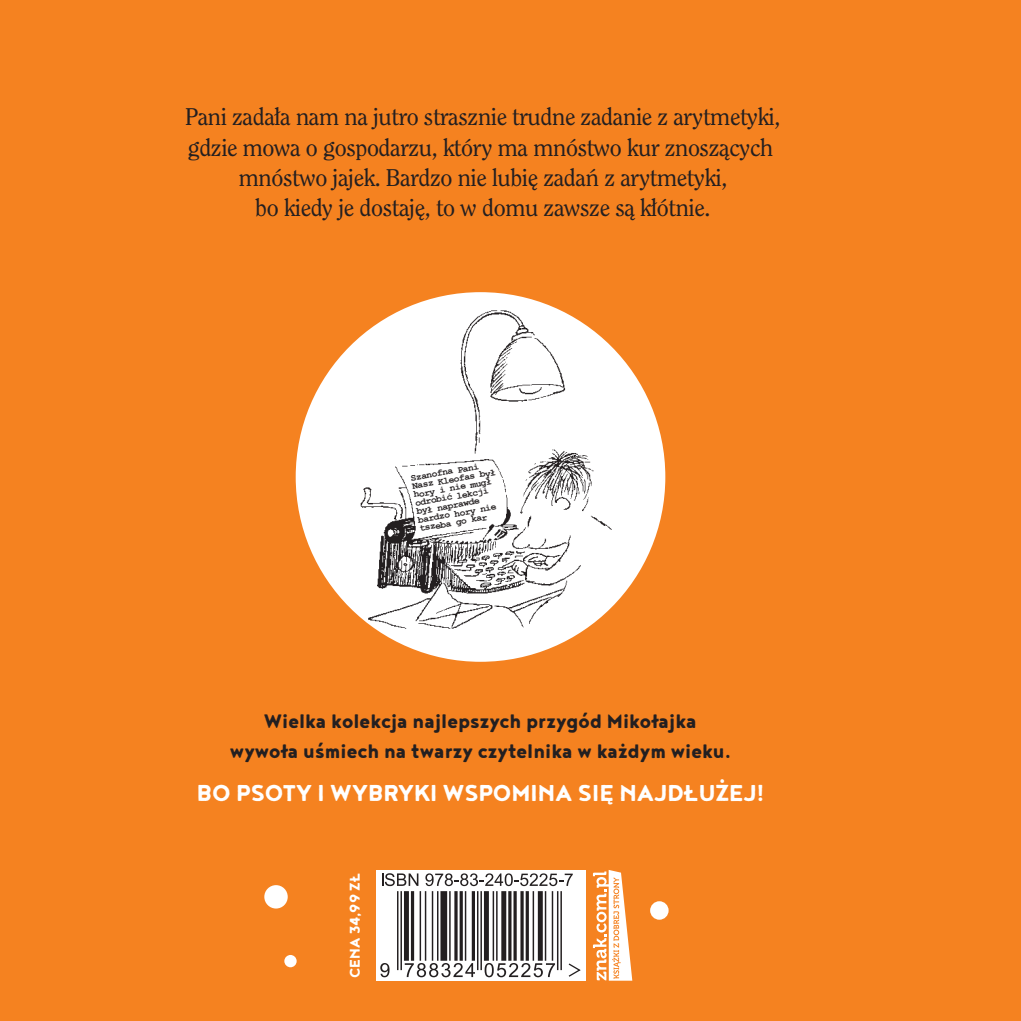
<style>
.page{position:relative;width:1021px;height:1021px;background:#fff}
.page>*{position:absolute;margin:0;border:0;box-sizing:border-box;transform-origin:0 0}
.t1{font:28.35px "Noyh A Cafe";color:#fff}
.t2{font:23.85px/30.4px "Clearface PL";letter-spacing:-.015em;color:#231f20;text-align:center}
.t3{font:23.85px/30.4px "Noyh A Cafe";color:#231f20;text-align:center}
.t4{font:17.32px "Noyh A Cafe";color:#fff}
.t5{font:700 9.67px/8.5px "Courier New";color:#231f20}
</style>
<div class="page">
<div style="left:0;top:0;width:1020px;height:1020px;background:#f58220"></div>
<div style="left:296px;top:292px;width:369px;height:369px;background:#fff;border-radius:50%"></div>
<div style="left:650px;top:901px;width:18px;height:18px;background:#fff;border-radius:50%"></div>
<div style="left:284px;top:954px;width:13px;height:13px;background:#fff;border-radius:50%"></div>
<div style="left:264px;top:885px;width:24px;height:23px;background:#fff;border-radius:50%"></div>
<svg style="left:593px;top:870px;width:39px;height:110px"></svg>
<svg style="left:376px;top:931px;width:209px;height:49px;background:#f1f1f1"></svg>
<hr style="left:400px;top:907px;width:2px;height:63px;background:#231f20">
<hr style="left:397px;top:907px;width:1px;height:63px;background:#231f20">
<div style="left:404px;top:907px;width:5px;height:53px;background:#231f20"></div>
<hr style="left:411px;top:907px;width:3px;height:53px;background:#231f20">
<hr style="left:437px;top:907px;width:1px;height:53px;background:#231f20">
<hr style="left:432px;top:907px;width:1px;height:53px;background:#231f20">
<hr style="left:425px;top:907px;width:1px;height:53px;background:#231f20">
<hr style="left:419px;top:907px;width:2px;height:53px;background:#231f20">
<div style="left:440px;top:907px;width:7px;height:53px;background:#231f20"></div>
<hr style="left:449px;top:907px;width:1px;height:53px;background:#231f20">
<svg style="left:459px;top:931px;width:4px;height:29px"></svg>
<hr style="left:454px;top:907px;width:3px;height:53px;background:#231f20">
<hr style="left:465px;top:907px;width:1px;height:53px;background:#231f20">
<hr style="left:472px;top:907px;width:3px;height:53px;background:#231f20">
<hr style="left:480px;top:907px;width:2px;height:63px;background:#231f20">
<hr style="left:477px;top:907px;width:1px;height:63px;background:#231f20">
<div style="left:484px;top:907px;width:5px;height:53px;background:#231f20"></div>
<hr style="left:496px;top:907px;width:1px;height:53px;background:#231f20">
<hr style="left:492px;top:907px;width:2px;height:53px;background:#231f20">
<div style="left:501px;top:907px;width:5px;height:53px;background:#231f20"></div>
<svg style="left:525px;top:931px;width:4px;height:29px"></svg>
<hr style="left:520px;top:907px;width:3px;height:53px;background:#231f20">
<hr style="left:513px;top:907px;width:3px;height:53px;background:#231f20">
<hr style="left:508px;top:907px;width:3px;height:53px;background:#231f20">
<hr style="left:532px;top:907px;width:2px;height:53px;background:#231f20">
<div style="left:538px;top:907px;width:5px;height:53px;background:#231f20"></div>
<hr style="left:560px;top:907px;width:2px;height:63px;background:#231f20">
<hr style="left:557px;top:907px;width:1px;height:63px;background:#231f20">
<hr style="left:551px;top:907px;width:2px;height:53px;background:#231f20">
<hr style="left:545px;top:907px;width:1px;height:53px;background:#231f20">
<svg style="left:380px;top:963px;width:9px;height:14px"></svg>
<svg style="left:405px;top:963px;width:70px;height:14px"></svg>
<svg style="left:484px;top:963px;width:71px;height:14px"></svg>
<svg style="left:567px;top:962px;width:13px;height:15px"></svg>
<svg style="left:376px;top:870px;width:209px;height:61px;background:#f3f3f3"></svg>
<hr style="left:400px;top:891px;width:2px;height:40px;background:#231f20">
<hr style="left:397px;top:891px;width:1px;height:40px;background:#231f20">
<div style="left:404px;top:891px;width:5px;height:40px;background:#231f20"></div>
<hr style="left:411px;top:891px;width:3px;height:40px;background:#231f20">
<hr style="left:437px;top:891px;width:1px;height:40px;background:#231f20">
<hr style="left:432px;top:891px;width:1px;height:40px;background:#231f20">
<hr style="left:425px;top:891px;width:1px;height:40px;background:#231f20">
<hr style="left:419px;top:891px;width:2px;height:40px;background:#231f20">
<div style="left:440px;top:891px;width:7px;height:40px;background:#231f20"></div>
<hr style="left:449px;top:891px;width:1px;height:40px;background:#231f20">
<svg style="left:459px;top:891px;width:4px;height:40px"></svg>
<hr style="left:454px;top:891px;width:3px;height:40px;background:#231f20">
<hr style="left:465px;top:891px;width:1px;height:40px;background:#231f20">
<hr style="left:472px;top:891px;width:3px;height:40px;background:#231f20">
<hr style="left:480px;top:891px;width:2px;height:40px;background:#231f20">
<hr style="left:477px;top:891px;width:1px;height:40px;background:#231f20">
<div style="left:484px;top:891px;width:5px;height:40px;background:#231f20"></div>
<hr style="left:496px;top:891px;width:1px;height:40px;background:#231f20">
<hr style="left:492px;top:891px;width:2px;height:40px;background:#231f20">
<div style="left:501px;top:891px;width:5px;height:40px;background:#231f20"></div>
<svg style="left:525px;top:891px;width:4px;height:40px"></svg>
<hr style="left:520px;top:891px;width:3px;height:40px;background:#231f20">
<hr style="left:513px;top:891px;width:3px;height:40px;background:#231f20">
<hr style="left:508px;top:891px;width:3px;height:40px;background:#231f20">
<hr style="left:532px;top:891px;width:2px;height:40px;background:#231f20">
<div style="left:538px;top:891px;width:5px;height:40px;background:#231f20"></div>
<hr style="left:560px;top:891px;width:2px;height:40px;background:#231f20">
<hr style="left:557px;top:891px;width:1px;height:40px;background:#231f20">
<hr style="left:551px;top:891px;width:2px;height:40px;background:#231f20">
<hr style="left:545px;top:891px;width:1px;height:40px;background:#231f20">
<svg style="left:382px;top:873px;width:36px;height:13px"></svg>
<svg style="left:425px;top:873px;width:147px;height:13px;background:#bdbbbc"></svg>
<img style="left:361px;top:292px;width:252px;height:339px">
<p class="t2" style="left:185px;top:101px;width:596px">Pani zadała nam na jutro strasznie trudne zadanie z arytmetyki, gdzie mowa o gospodarzu, który ma mnóstwo kur znoszących mnóstwo jajek. Bardzo nie lubię zadań z arytmetyki,<br>bo kiedy je dostaję, to w domu zawsze są kłótnie.</p>
<p class="t5" style="left:410px;top:473px;width:86px;rotate:-10deg">Szanofna Pani<br>Nasz Kleofas był hory i nie mugł odrobić lekcji był naprawde bardzo hory nie tszeba go kar</p>
<p class="t3" style="left:230px;top:705px;width:502px">Wielka kolekcja najlepszych przygód Mikołajka wywoła uśmiech na twarzy czytelnika w każdym wieku.</p>
<p class="t1" style="left:197px;top:776px;width:569px">BO PSOTY I WYBRYKI WSPOMINA SIĘ NAJDŁUŻEJ!</p>
<p class="t4" style="left:344px;top:977px;width:106px;rotate:-90deg">CENA 34,99 ZŁ</p>
</div>
